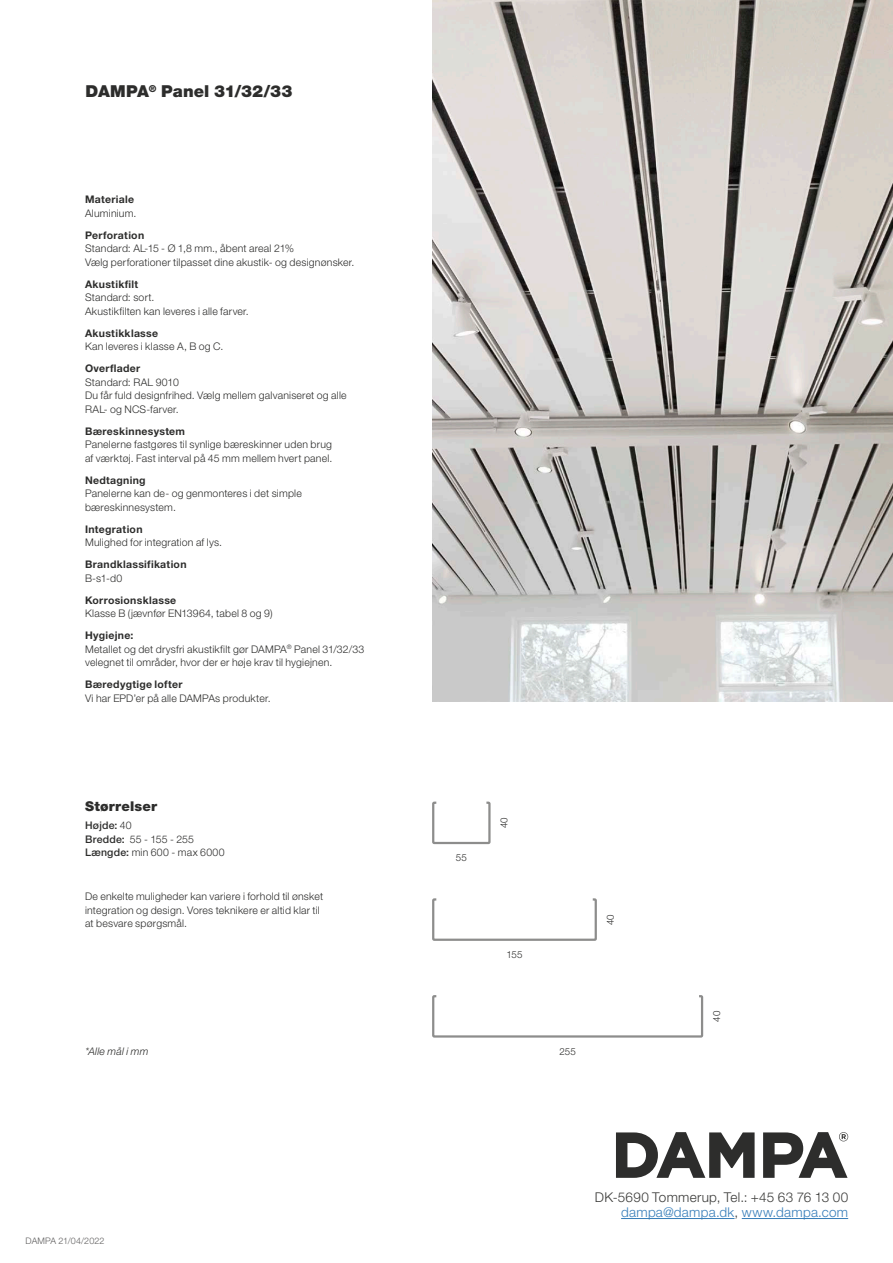
<style>
.page{position:relative;width:893px;height:1263px;background:#fff}
.page>*{position:absolute;margin:0;border:0;box-sizing:border-box;transform-origin:0 0}
.t1{font:900 16.5px "Helvetica Neue LT Std";letter-spacing:.005em;color:#2d2d2c}
.t2{font:300 13.5px/15px "Helvetica Neue LT Std";letter-spacing:.02em;color:#3b3b39;text-align:right}
.t3{font:900 13.5px "Helvetica Neue LT Std";letter-spacing:.015em;color:#2d2d2c}
.t4{font:300 10.5px/13.5px "Helvetica Neue LT Std";letter-spacing:.02em;color:#2d2d2c}
.t5{font:700 10.5px "Helvetica Neue LT Std";letter-spacing:.025em;color:#2d2d2c}
.t6{font:italic 300 10.5px "Helvetica Neue LT Std";letter-spacing:.02em;color:#2d2d2c}
.t7{font:300 9.75px "Helvetica Neue LT Std";letter-spacing:.015em;color:#2d2d2c}
.t8{font:300 9px "Helvetica Neue LT Std";letter-spacing:.01em;color:#616060}
.s1{font-weight:700}
.s2{font-weight:500}
.s3{color:#367db9}
</style>
<div class="page">
<svg style="left:616px;top:1132px;width:139px;height:46px"></svg>
<svg style="left:763px;top:1132px;width:85px;height:46px"></svg>
<img style="left:432px;top:0;width:461px;height:702px">
<hr style="left:621px;top:1218px;width:114px;height:1px;background:#367db9">
<hr style="left:742px;top:1218px;width:106px;height:1px;background:#367db9">
<div style="left:432px;top:801px;width:59px;height:43px;border:2px solid #8d8d8c"></div>
<div style="left:432px;top:898px;width:165px;height:43px;border:2px solid #8d8d8c"></div>
<div style="left:432px;top:995px;width:271px;height:42px;border:2px solid #8d8d8c"></div>
<h1 class="t1" style="left:86px;top:81px;width:208px">DAMPA<sup>®</sup> Panel 31/32/33</h1>
<p class="t5" style="left:85px;top:193px;width:51px">Materiale</p>
<p class="t4" style="left:85px;top:206px;width:53px">Aluminium.</p>
<p class="t5" style="left:85px;top:228px;width:61px">Perforation</p>
<p class="t4" style="left:85px;top:241px;width:271px">Standard: AL-15 - Ø 1,8 mm., åbent areal 21%<br>Vælg perforationer tilpasset dine akustik- og designønsker.</p>
<p class="t5" style="left:85px;top:277px;width:55px">Akustikfilt</p>
<p class="t4" style="left:85px;top:290px;width:165px">Standard: sort.<br>Akustikfilten kan leveres i alle farver.</p>
<p class="t5" style="left:85px;top:326px;width:75px">Akustikklasse</p>
<p class="t4" style="left:85px;top:339px;width:140px">Kan leveres i klasse A, B og C.</p>
<p class="t5" style="left:85px;top:362px;width:57px">Overflader</p>
<p class="t4" style="left:85px;top:375px;width:263px">Standard: RAL 9010<br>Du får fuld designfrihed. Vælg mellem galvaniseret og alle<br>RAL- og NCS-farver.</p>
<p class="t5" style="left:85px;top:424px;width:102px">Bæreskinnesystem</p>
<p class="t4" style="left:85px;top:437px;width:249px">Panelerne fastgøres til synlige bæreskinner uden brug af værktøj. Fast interval på 45 mm mellem hvert panel.</p>
<p class="t5" style="left:85px;top:473px;width:62px">Nedtagning</p>
<p class="t4" style="left:85px;top:486px;width:218px">Panelerne kan de- og genmonteres i det simple bæreskinnesystem.</p>
<p class="t5" style="left:85px;top:522px;width:59px">Integration</p>
<p class="t4" style="left:85px;top:535px;width:138px">Mulighed for integration af lys.</p>
<p class="t5" style="left:85px;top:558px;width:103px">Brandklassifikation</p>
<p class="t4" style="left:85px;top:571px;width:39px">B-s1-d0</p>
<p class="t5" style="left:85px;top:593px;width:93px">Korrosionsklasse</p>
<p class="t4" style="left:85px;top:606px;width:189px">Klasse B (jævnfør EN13964, tabel 8 og 9)</p>
<p class="t4" style="left:85px;top:628px;width:281px"><span class="s1">Hygiejne:<br></span>Metallet og det drysfri akustikfilt gør DAMPA<sup>®</sup> Panel 31/32/33 velegnet til områder, hvor der er høje krav til hygiejnen.</p>
<p class="t5" style="left:85px;top:678px;width:99px">Bæredygtige lofter</p>
<p class="t4" style="left:85px;top:691px;width:187px">Vi har EPD’er på alle DAMPAs produkter.</p>
<p class="t3" style="left:85px;top:798px;width:74px">Størrelser</p>
<p class="t4" style="left:85px;top:818px;width:141px"><span class="s2">Højde:</span> 40<br><span class="s2">Bredde:</span> 55 - 155 - 255<br><span class="s2">Længde:</span> min 600 - max 6000</p>
<p class="t4" style="left:85px;top:889px;width:240px">De enkelte muligheder kan variere i forhold til ønsket integration og design. Vores teknikere er altid klar til at besvare spørgsmål.</p>
<p class="t6" style="left:85px;top:1045px;width:65px">*Alle mål i mm</p>
<p class="t8" style="left:26px;top:1235px;width:81px">DAMPA 21/04/2022</p>
<p class="t7" style="left:456px;top:852px;width:12px">55</p>
<p class="t7" style="left:498px;top:828px;width:12px;rotate:-90deg">40</p>
<p class="t7" style="left:506px;top:948px;width:17px">155</p>
<p class="t7" style="left:604px;top:925px;width:12px;rotate:-90deg">40</p>
<p class="t7" style="left:559px;top:1045px;width:18px">255</p>
<p class="t7" style="left:711px;top:1022px;width:12px;rotate:-90deg">40</p>
<p class="t2" style="left:595px;top:1189px;width:255px">DK-5690 Tommerup, Tel.: +45 63 76 13 00 <span class="s3">dampa@dampa.dk</span>, <span class="s3">www.dampa.com</span></p>
</div>
